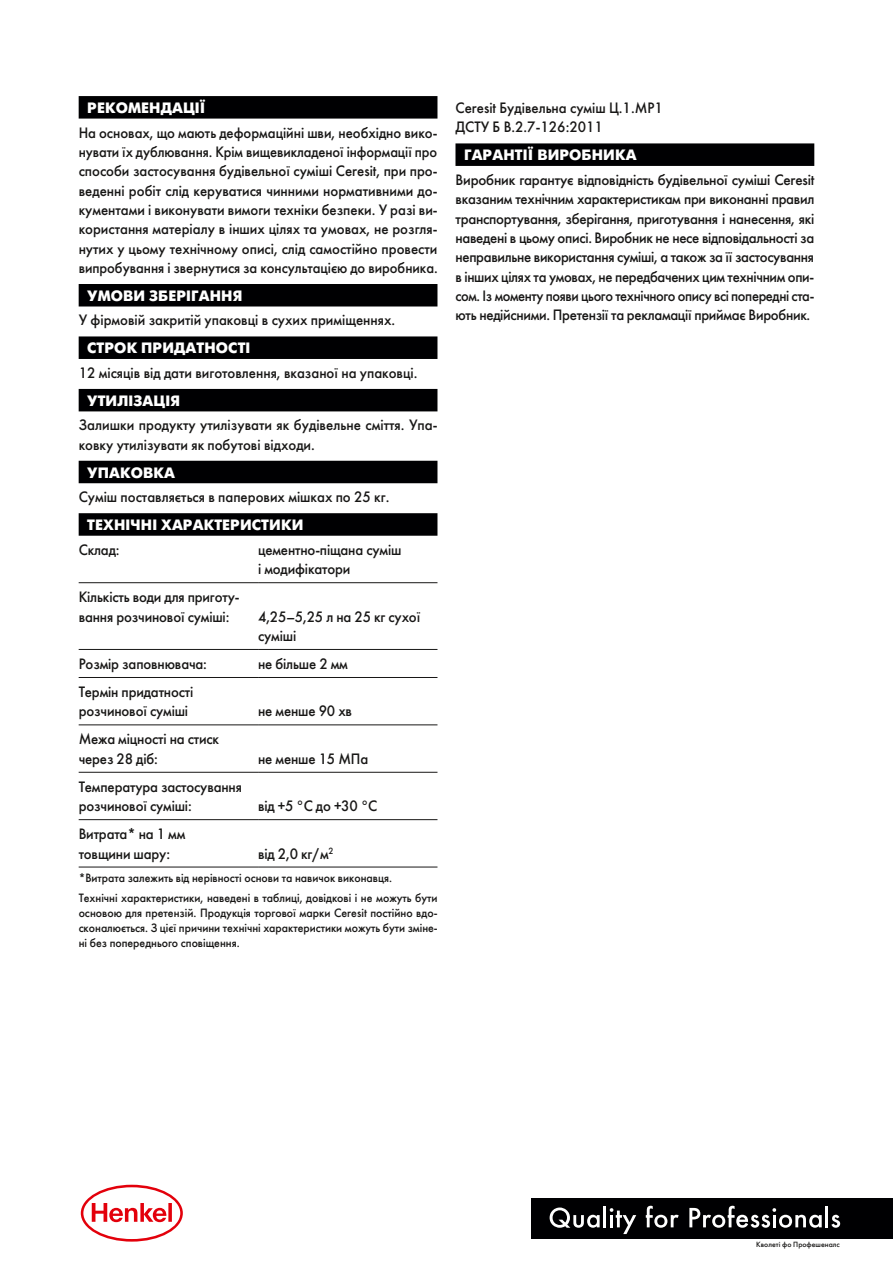
<style>
.page{position:relative;width:893px;height:1263px;background:#fff}
.page>*{position:absolute;margin:0;border:0;box-sizing:border-box;transform-origin:0 0}
.t1{font:15px/19.4px "Futura Futuris";letter-spacing:-.01em;color:#181716;scale:.95 1}
.t2{font:15px/19.4px "Futura Futuris";letter-spacing:-.01em;color:#181716;text-align:justify;scale:.96 1}
.t3{font:700 15px "Futura Futuris";letter-spacing:.01em;color:#fff}
.t4{font:12px/15px "Futura Futuris";color:#181716;scale:.95 1}
.t5{font:7.5px "Futura Futuris";color:#181716}
</style>
<div class="page">
<svg style="left:81px;top:1185px;width:102px;height:56px"></svg>
<div style="left:531px;top:1198px;width:362px;height:40px;background:#000002"></div>
<svg style="left:831px;top:1215px;width:9px;height:13px"></svg>
<hr style="left:825px;top:1206px;width:3px;height:21px;background:#fff">
<svg style="left:689px;top:1206px;width:133px;height:22px"></svg>
<hr style="left:603px;top:1206px;width:3px;height:21px;background:#fff">
<svg style="left:550px;top:1207px;width:50px;height:21px"></svg>
<svg style="left:610px;top:1208px;width:26px;height:26px"></svg>
<svg style="left:646px;top:1206px;width:33px;height:22px"></svg>
<div style="left:79px;top:96px;width:358px;height:23px;background:#000002"></div>
<div style="left:79px;top:284px;width:358px;height:22px;background:#000002"></div>
<div style="left:79px;top:336px;width:358px;height:23px;background:#000002"></div>
<div style="left:79px;top:389px;width:358px;height:22px;background:#000002"></div>
<div style="left:79px;top:461px;width:358px;height:22px;background:#000002"></div>
<div style="left:79px;top:513px;width:358px;height:23px;background:#000002"></div>
<hr style="left:79px;top:582px;width:179px;height:1px;background:#181716">
<hr style="left:258px;top:582px;width:179px;height:1px;background:#181716">
<hr style="left:79px;top:649px;width:179px;height:1px;background:#181716">
<hr style="left:258px;top:649px;width:179px;height:1px;background:#181716">
<hr style="left:79px;top:677px;width:179px;height:1px;background:#181716">
<hr style="left:258px;top:677px;width:179px;height:1px;background:#181716">
<hr style="left:79px;top:724px;width:179px;height:1px;background:#181716">
<hr style="left:258px;top:724px;width:179px;height:1px;background:#181716">
<hr style="left:79px;top:772px;width:179px;height:1px;background:#181716">
<hr style="left:258px;top:772px;width:179px;height:1px;background:#181716">
<hr style="left:79px;top:819px;width:179px;height:1px;background:#181716">
<hr style="left:258px;top:819px;width:179px;height:1px;background:#181716">
<hr style="left:79px;top:867px;width:179px;height:1px;background:#181716">
<hr style="left:258px;top:867px;width:179px;height:1px;background:#181716">
<div style="left:455px;top:143px;width:359px;height:23px;background:#000002"></div>
<p class="t3" style="left:87px;top:99px;width:120px">РЕКОМЕНДАЦІЇ</p>
<p class="t1" style="left:79px;top:123px;width:379px;text-align:justify">На основах, що мають деформаційні шви, необхідно вико&shy;нувати їх дублювання. Крім вищевикладеної інформації про способи застосування будівельної суміші Ceresit, при про&shy;веденні робіт слід керуватися чинними нормативними до&shy;кументами і виконувати вимоги техніки безпеки. У разі ви&shy;користання матеріалу в інших цілях та умовах, не розгля&shy;нутих у цьому технічному описі, слід самостійно провести випробування і звернутися за консультацією до виробника.</p>
<p class="t3" style="left:87px;top:287px;width:157px">УМОВИ ЗБЕРІГАННЯ</p>
<p class="t1" style="left:79px;top:311px;width:335px">У фірмовій закритій упаковці в сухих приміщеннях.</p>
<p class="t3" style="left:87px;top:339px;width:165px">СТРОК ПРИДАТНОСТІ</p>
<p class="t1" style="left:79px;top:363px;width:358px">12 місяців від дати виготовлення, вказаної на упаковці.</p>
<p class="t3" style="left:87px;top:392px;width:94px">УТИЛІЗАЦІЯ</p>
<p class="t1" style="left:79px;top:416px;width:379px">Залишки продукту утилізувати як будівельне сміття. Упа&shy;ковку утилізувати як побутові відходи.</p>
<p class="t3" style="left:87px;top:464px;width:89px">УПАКОВКА</p>
<p class="t1" style="left:79px;top:487px;width:329px">Суміш поставляється в паперових мішках по 25 кг.</p>
<p class="t3" style="left:87px;top:516px;width:218px">ТЕХНІЧНІ ХАРАКТЕРИСТИКИ</p>
<p class="t1" style="left:79px;top:540px;width:45px">Склад:</p>
<p class="t1" style="left:258px;top:540px;width:152px">цементно-піщана суміш і модифікатори</p>
<p class="t1" style="left:79px;top:588px;width:171px">Кількість води для приготу&shy;вання розчинової суміші:</p>
<p class="t1" style="left:258px;top:607px;width:172px">4,25–5,25 л на 25 кг сухої суміші</p>
<p class="t1" style="left:79px;top:654px;width:137px">Розмір заповнювача:</p>
<p class="t1" style="left:258px;top:654px;width:96px">не більше 2 мм</p>
<p class="t1" style="left:79px;top:682px;width:122px">Термін придатності розчинової суміші</p>
<p class="t1" style="left:258px;top:702px;width:101px">не менше 90 хв</p>
<p class="t1" style="left:79px;top:730px;width:149px">Межа міцності на стиск через 28 діб:</p>
<p class="t1" style="left:79px;top:777px;width:173px">Температура застосування розчинової суміші:</p>
<p class="t1" style="left:258px;top:749px;width:117px">не менше 15 МПа</p>
<p class="t1" style="left:258px;top:796px;width:127px">від +5 °С до +30 °С</p>
<p class="t1" style="left:79px;top:824px;width:114px">Витрата* на 1 мм товщини шару:</p>
<p class="t1" style="left:258px;top:844px;width:81px">від 2,0 кг/м<sup>2</sup></p>
<p class="t4" style="left:79px;top:869px;width:379px;line-height:19.2px">*Витрата залежить від нерівності основи та навичок виконавця.<br>Технічні характеристики, наведені в таблиці, довідкові і не можуть бути</p>
<p class="t4" style="left:79px;top:905px;width:379px;text-align:justify">основою для претензій. Продукція торгової марки Ceresit постійно вдо&shy;сконалюється. З цієї причини технічні характеристики можуть бути зміне&shy;ні без попереднього сповіщення.</p>
<p class="t1" style="left:455px;top:98px;width:220px">Ceresit Будівельна суміш Ц.1.МР1<br>ДСТУ Б В.2.7-126:2011</p>
<p class="t3" style="left:464px;top:146px;width:174px">ГАРАНТІЇ ВИРОБНИКА</p>
<p class="t2" style="left:455px;top:170px;width:375px">Виробник гарантує відповідність будівельної суміші Ceresit вказаним технічним характеристикам при виконанні правил транспортування, зберігання, приготування і нанесення, які наведені в цьому описі. Виробник не несе відповідальності за неправильне використання суміші, а також за її застосування в інших цілях та умовах, не передбачених цим технічним опи&shy;сом. Із моменту появи цього технічного опису всі попередні ста&shy;ють недійсними. Претензії та рекламації приймає Виробник.</p>
<p class="t5" style="left:756px;top:1240px;width:85px">Кволеті фо Профешеналс</p>
</div>
